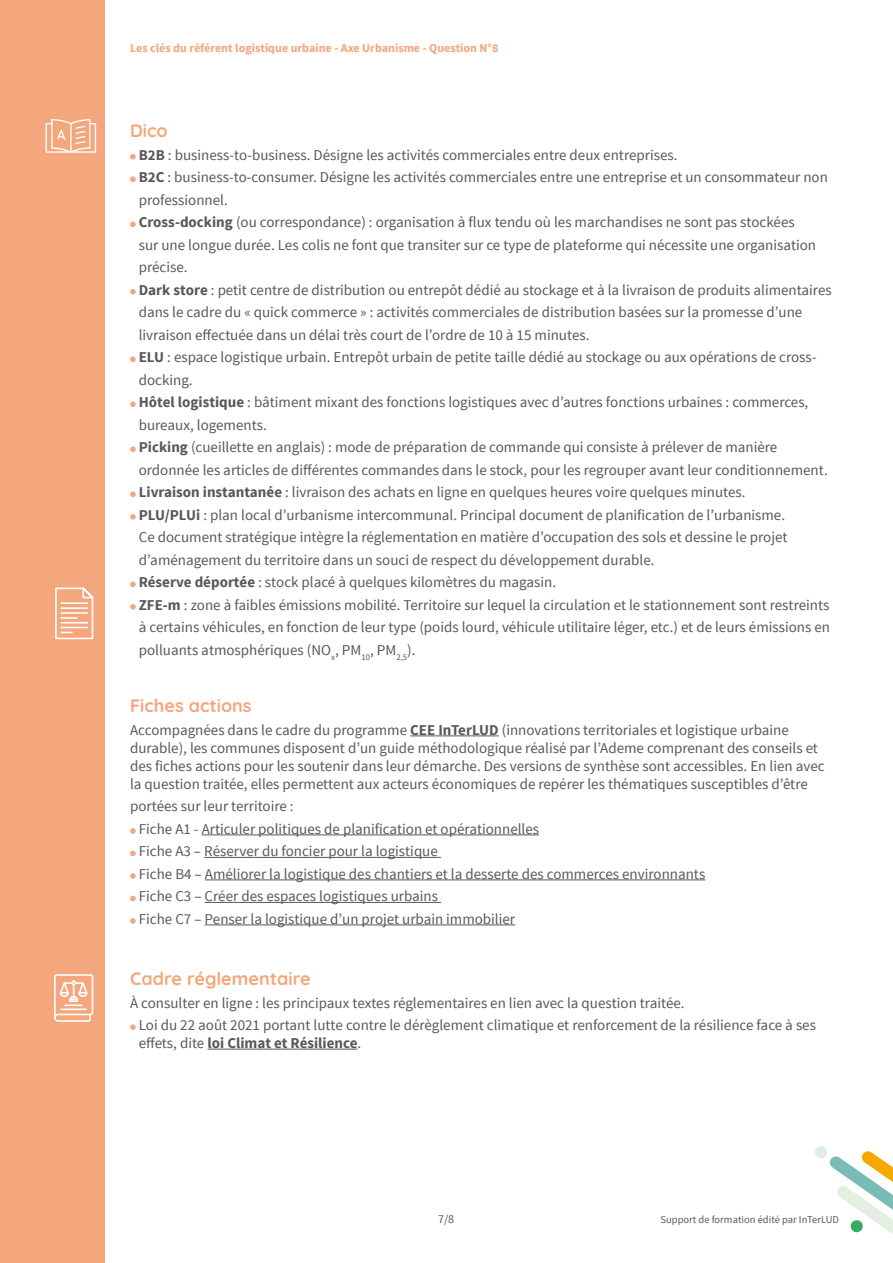
<style>
.page{position:relative;width:893px;height:1263px;background:#fff}
.page>*{position:absolute;margin:0;border:0;box-sizing:border-box;transform-origin:0 0}
.t1{font:300 18px "Quicksand";color:#f4a67c}
.t2{font:15px/22.5px "Source Sans Pro";color:#58585a}
.t3{font:700 15px "Source Sans Pro";color:#58585a}
.t4{font:700 12px "Source Sans Pro";color:#f4a67c}
.t5{font:12px "Source Sans Pro";color:#58585a}
.t6{font:10.5px "Source Sans Pro";color:#58585a}
.s1{font-weight:700}
.s2{font-weight:400}
</style>
<div class="page">
<div style="left:0;top:0;width:105px;height:1263px;background:#f4a67c"></div>
<hr style="left:410px;top:735px;width:89px;height:1px;background:#58585a">
<hr style="left:202px;top:834px;width:337px;height:1px;background:#58585a">
<hr style="left:204px;top:857px;width:237px;height:1px;background:#58585a">
<hr style="left:205px;top:879px;width:500px;height:1px;background:#58585a">
<hr style="left:205px;top:902px;width:236px;height:1px;background:#58585a">
<hr style="left:205px;top:924px;width:310px;height:1px;background:#58585a">
<hr style="left:208px;top:1049px;width:149px;height:1px;background:#58585a">
<svg style="left:130px;top:154px;width:6px;height:6px"></svg>
<svg style="left:130px;top:176px;width:6px;height:6px"></svg>
<svg style="left:130px;top:221px;width:6px;height:6px"></svg>
<svg style="left:130px;top:289px;width:6px;height:6px"></svg>
<svg style="left:130px;top:356px;width:6px;height:6px"></svg>
<svg style="left:130px;top:401px;width:6px;height:6px"></svg>
<svg style="left:130px;top:446px;width:6px;height:6px"></svg>
<svg style="left:130px;top:491px;width:6px;height:6px"></svg>
<svg style="left:130px;top:514px;width:6px;height:6px"></svg>
<svg style="left:130px;top:581px;width:6px;height:6px"></svg>
<svg style="left:130px;top:604px;width:6px;height:6px"></svg>
<svg style="left:130px;top:828px;width:6px;height:6px"></svg>
<svg style="left:130px;top:851px;width:6px;height:5px"></svg>
<svg style="left:130px;top:873px;width:6px;height:6px"></svg>
<svg style="left:130px;top:896px;width:6px;height:5px"></svg>
<svg style="left:130px;top:918px;width:6px;height:6px"></svg>
<svg style="left:130px;top:1024px;width:6px;height:6px"></svg>
<svg style="left:55px;top:587px;width:39px;height:53px"></svg>
<svg style="left:54px;top:974px;width:39px;height:48px"></svg>
<svg style="left:46px;top:119px;width:50px;height:34px"></svg>
<svg style="left:815px;top:1146px;width:78px;height:88px"></svg>
<p class="t4" style="left:130px;top:40px;width:370px">Les clés du référent logistique urbaine - Axe Urbanisme - Question N°8</p>
<p class="t1" style="left:130px;top:117px;width:39px">Dico</p>
<p class="t2" style="left:139px;top:144px;width:694px"><span class="s1">B2B</span> : business-to-business. Désigne les activités commerciales entre deux entreprises.<br><span class="s1">B2C</span> : business-to-consumer. Désigne les activités commerciales entre une entreprise et un consommateur non professionnel.<br><span class="s1">Cross-docking</span> (ou correspondance) : organisation à flux tendu où les marchandises ne sont pas stockées<br>sur une longue durée. Les colis ne font que transiter sur ce type de plateforme qui nécessite une organisation précise.<br><span class="s1">Dark store</span> : petit centre de distribution ou entrepôt dédié au stockage et à la livraison de produits alimentaires dans le cadre du « quick commerce » : activités commerciales de distribution basées sur la promesse d’une livraison effectuée dans un délai très court de l’ordre de 10 à 15 minutes.<br><span class="s1">ELU</span> : espace logistique urbain. Entrepôt urbain de petite taille dédié au stockage ou aux opérations de cross&shy;docking.<br><span class="s1">Hôtel logistique</span> : bâtiment mixant des fonctions logistiques avec d’autres fonctions urbaines : commerces, bureaux, logements.<br><span class="s1">Picking</span> (cueillette en anglais) : mode de préparation de commande qui consiste à prélever de manière ordonnée les articles de différentes commandes dans le stock, pour les regrouper avant leur conditionnement.<br><span class="s1">Livraison instantanée</span> : livraison des achats en ligne en quelques heures voire quelques minutes.<br><span class="s1">PLU/PLUi</span> : plan local d’urbanisme intercommunal. Principal document de planification de l’urbanisme.<br>Ce document stratégique intègre la réglementation en matière d’occupation des sols et dessine le projet d’aménagement du territoire dans un souci de respect du développement durable.<br><span class="s1">Réserve déportée</span> : stock placé à quelques kilomètres du magasin.<br><span class="s1">ZFE-m</span> : zone à faibles émissions mobilité. Territoire sur lequel la circulation et le stationnement sont restreints à certains véhicules, en fonction de leur type (poids lourd, véhicule utilitaire léger, etc.) et de leurs émissions en polluants atmosphériques (NO<sub>x</sub>, PM<sub>10</sub>, PM<sub>2,5</sub>).</p>
<p class="t1" style="left:130px;top:692px;width:123px">Fiches actions</p>
<p class="t2" style="left:130px;top:721px;width:696px;line-height:18px">Accompagnées dans le cadre du programme <span class="s1">CEE InTerLUD</span> (innovations territoriales et logistique urbaine durable), les communes disposent d’un guide méthodologique réalisé par l’Ademe comprenant des conseils et des fiches actions pour les soutenir dans leur démarche. Des versions de synthèse sont accessibles. En lien avec la question traitée, elles permettent aux acteurs économiques de repérer les thématiques susceptibles d’être</p>
<p class="t2" style="left:139px;top:795px;width:568px;text-indent:-9px">portées sur leur territoire :<br>Fiche A1 - Articuler politiques de planification et opérationnelles<br>Fiche A3 – Réserver du foncier pour la logistique<br>Fiche B4 – Améliorer la logistique des chantiers et la desserte des commerces environnants Fiche C3 – Créer des espaces logistiques urbains<br>Fiche C7 – Penser la logistique d’un projet urbain immobilier</p>
<p class="t1" style="left:130px;top:965px;width:182px">Cadre réglementaire</p>
<p class="t2" style="left:139px;top:991px;width:679px;text-indent:-9px">À consulter en ligne : les principaux textes réglementaires en lien avec la question traitée.<br>Loi du 22 août 2021 portant lutte contre le dérèglement climatique et renforcement de la résilience face à ses</p>
<p class="t3" style="left:139px;top:1033px;width:224px"><span class="s2">effets, dite</span> loi Climat et Résilience<span class="s2">.</span></p>
<p class="t5" style="left:438px;top:1212px;width:18px">7/8</p>
<p class="t6" style="left:660px;top:1213px;width:180px">Support de formation édité par InTerLUD</p>
</div>
